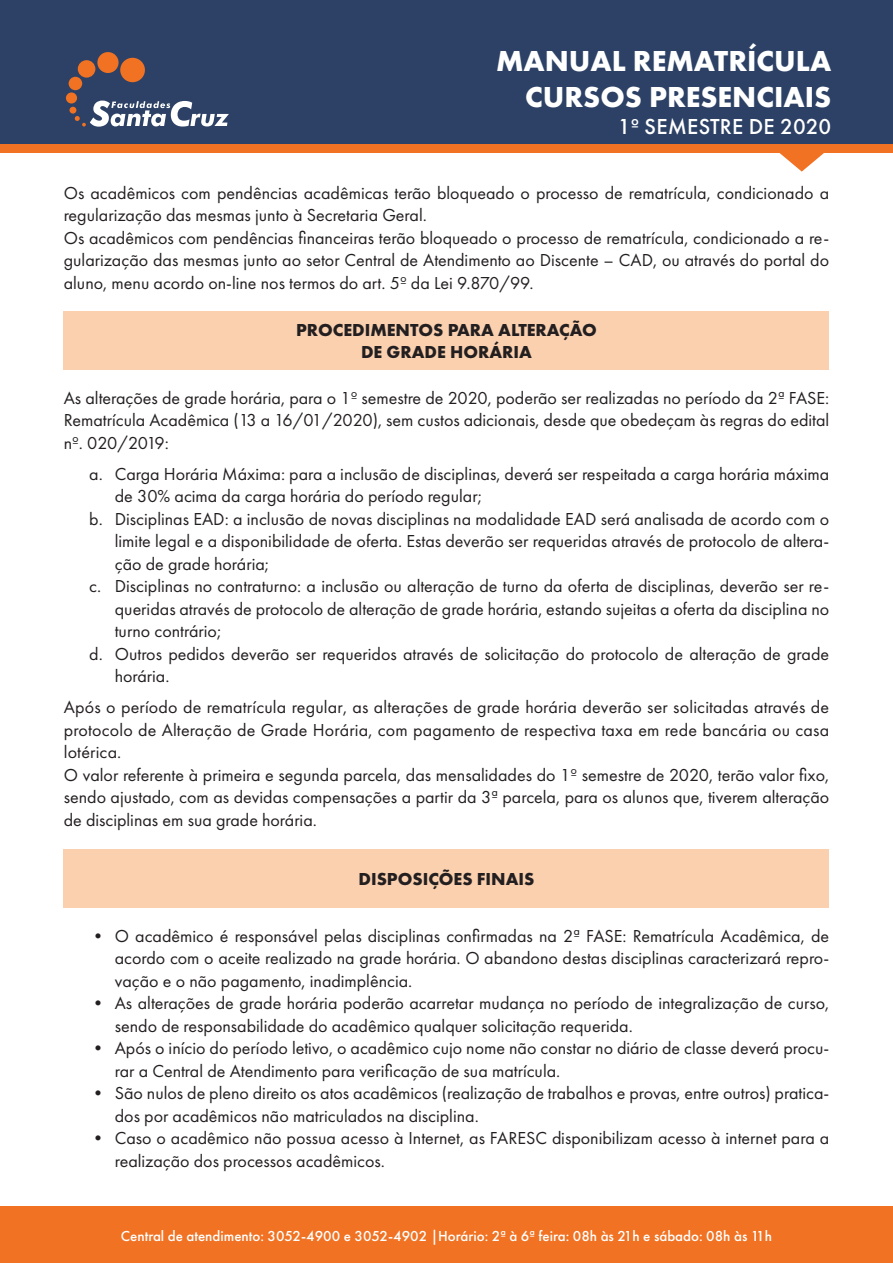
<style>
.page{position:relative;width:893px;height:1263px;background:#fff}
.page>*{position:absolute;margin:0;border:0;box-sizing:border-box;transform-origin:0 0}
.t1{font:700 30px/36px "Futura PT";color:#fff;text-align:right}
.t2{font:500 22.5px "Futura PT";letter-spacing:.01em;color:#fff}
.t3{font:18px/22.5px "Futura PT";color:#231f20}
.t4{font:700 18px/21.6px "Futura PT";color:#231f20;text-align:center}
.t5{font:500 15px "Futura PT";color:#fff}
</style>
<div class="page">
<div style="left:0;top:9px;width:893px;height:144px;background:#f07222"></div>
<div style="left:0;top:1207px;width:893px;height:56px;background:#f07222"></div>
<div style="left:0;top:0;width:893px;height:144px;background:#2c4165"></div>
<div style="left:120px;top:58px;width:25px;height:24px;background:#f07222;border-radius:50%"></div>
<div style="left:97px;top:52px;width:22px;height:21px;background:#f07222;border-radius:50%"></div>
<div style="left:78px;top:60px;width:17px;height:18px;background:#f07222;border-radius:50%"></div>
<div style="left:69px;top:77px;width:13px;height:13px;background:#f07222;border-radius:50%"></div>
<div style="left:66px;top:92px;width:11px;height:12px;background:#f07222;border-radius:50%"></div>
<div style="left:69px;top:107px;width:7px;height:7px;background:#f07222;border-radius:50%"></div>
<svg style="left:75px;top:101px;width:154px;height:26px"></svg>
<svg style="left:779px;top:153px;width:45px;height:19px"></svg>
<div style="left:64px;top:311px;width:765px;height:58px;background:#fad0af"></div>
<div style="left:64px;top:849px;width:765px;height:59px;background:#fad0af"></div>
<h1 class="t1" style="left:496px;top:42px;width:337px">MANUAL REMATRÍCULA<br>CURSOS PRESENCIAIS</h1>
<p class="t2" style="left:618px;top:113px;width:215px">1º SEMESTRE DE 2020</p>
<p class="t3" style="left:64px;top:181px;width:767px">Os acadêmicos com pendências acadêmicas terão bloqueado o processo de rematrícula, condicionado a regularização das mesmas junto à Secretaria Geral.<br>Os acadêmicos com pendências financeiras terão bloqueado o processo de rematrícula, condicionado a re&shy;gularização das mesmas junto ao setor Central de Atendimento ao Discente – CAD, ou através do portal do aluno, menu acordo on-line nos termos do art. 5º da Lei 9.870/99.</p>
<p class="t4" style="left:296px;top:319px;width:302px">PROCEDIMENTOS PARA ALTERAÇÃO<br>DE GRADE HORÁRIA</p>
<p class="t3" style="left:64px;top:387px;width:767px;text-align:justify">As alterações de grade horária, para o 1º semestre de 2020, poderão ser realizadas no período da 2ª FASE:<br>Rematrícula Acadêmica (13 a 16/01/2020), sem custos adicionais, desde que obedeçam às regras do edital nº. 020/2019:</p>
<p class="t3" style="left:89px;top:463px;width:741px">a. Carga Horária Máxima: para a inclusão de disciplinas, deverá ser respeitada a carga horária máxima</p>
<p class="t3" style="left:115px;top:485px;width:368px">de 30% acima da carga horária do período regular;</p>
<p class="t3" style="left:89px;top:508px;width:741px">b. Disciplinas EAD: a inclusão de novas disciplinas na modalidade EAD será analisada de acordo com o</p>
<p class="t3" style="left:115px;top:530px;width:716px">limite legal e a disponibilidade de oferta. Estas deverão ser requeridas através de protocolo de altera-</p>
<p class="t3" style="left:115px;top:553px;width:156px">ção de grade horária;</p>
<p class="t3" style="left:89px;top:575px;width:741px">c. Disciplinas no contraturno: a inclusão ou alteração de turno da oferta de disciplinas, deverão ser re-</p>
<p class="t3" style="left:115px;top:598px;width:716px">queridas através de protocolo de alteração de grade horária, estando sujeitas a oferta da disciplina no</p>
<p class="t3" style="left:115px;top:620px;width:108px">turno contrário;</p>
<p class="t3" style="left:89px;top:643px;width:741px">d. Outros pedidos deverão ser requeridos através de solicitação do protocolo de alteração de grade</p>
<p class="t3" style="left:115px;top:665px;width:56px">horária.</p>
<p class="t3" style="left:64px;top:696px;width:767px">Após o período de rematrícula regular, as alterações de grade horária deverão ser solicitadas através de protocolo de Alteração de Grade Horária, com pagamento de respectiva taxa em rede bancária ou casa lotérica.<br>O valor referente à primeira e segunda parcela, das mensalidades do 1º semestre de 2020, terão valor fixo, sendo ajustado, com as devidas compensações a partir da 3ª parcela, para os alunos que, tiverem alteração de disciplinas em sua grade horária.</p>
<p class="t4" style="left:359px;top:868px;width:177px">DISPOSIÇÕES FINAIS</p>
<p class="t3" style="left:115px;top:924px;width:716px;text-align:justify;text-indent:-26px">• O acadêmico é responsável pelas disciplinas confirmadas na 2ª FASE: Rematrícula Acadêmica, de acordo com o aceite realizado na grade horária. O abandono destas disciplinas caracterizará repro&shy;vação e o não pagamento, inadimplência.</p>
<p class="t3" style="left:115px;top:992px;width:716px;text-indent:-26px">• As alterações de grade horária poderão acarretar mudança no período de integralização de curso, sendo de responsabilidade do acadêmico qualquer solicitação requerida.</p>
<p class="t3" style="left:115px;top:1037px;width:716px;text-indent:-26px">• Após o início do período letivo, o acadêmico cujo nome não constar no diário de classe deverá procu&shy;rar a Central de Atendimento para verificação de sua matrícula.</p>
<p class="t3" style="left:115px;top:1082px;width:716px;text-indent:-26px">• São nulos de pleno direito os atos acadêmicos (realização de trabalhos e provas, entre outros) pratica&shy;dos por acadêmicos não matriculados na disciplina.</p>
<p class="t3" style="left:115px;top:1127px;width:716px;text-indent:-26px">• Caso o acadêmico não possua acesso à Internet, as FARESC disponibilizam acesso à internet para a realização dos processos acadêmicos.</p>
<p class="t5" style="left:121px;top:1226px;width:653px">Central de atendimento: 3052-4900 e 3052-4902 |Horário: 2ª à 6ª feira: 08h às 21h e sábado: 08h às 11h</p>
</div>
